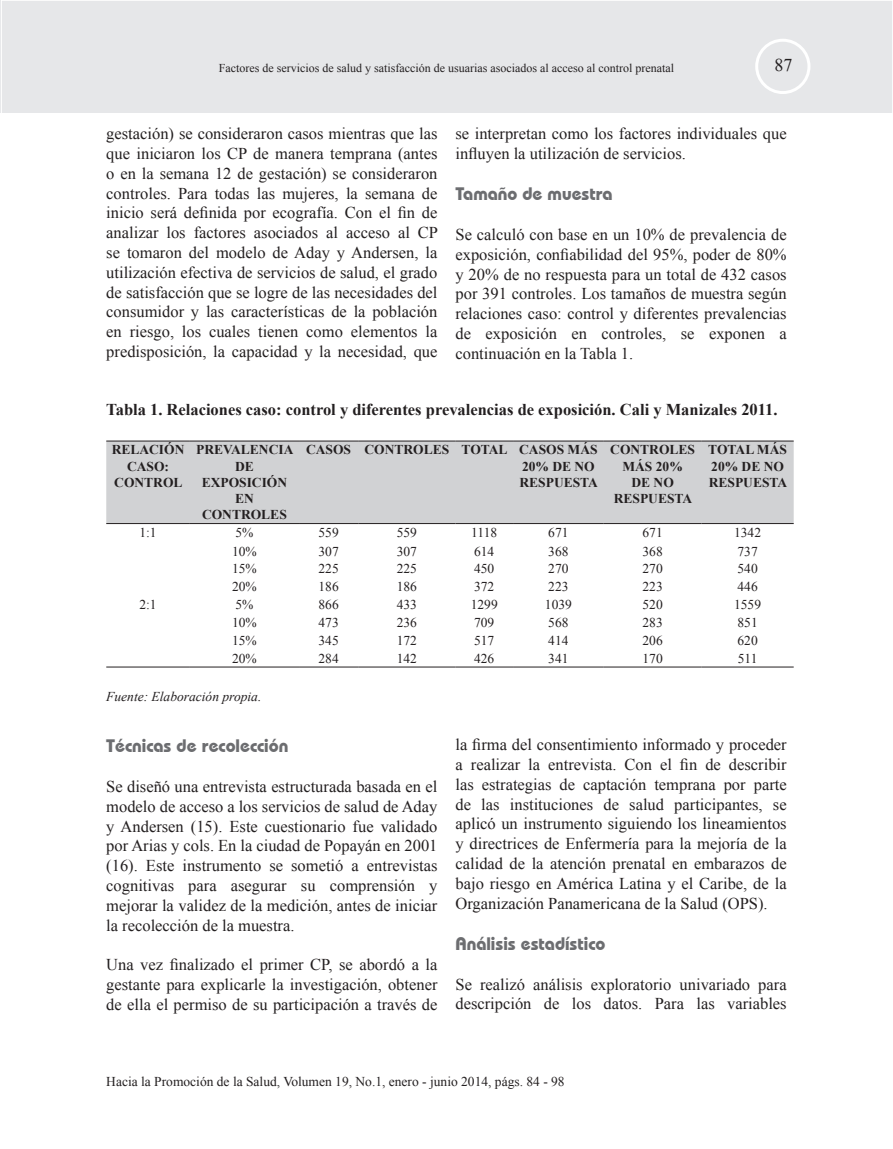
<style>
.page{position:relative;width:893px;height:1149px;background:#fff}
.page>*{position:absolute;margin:0;border:0;box-sizing:border-box;transform-origin:0 0}
.t1{font:700 18px "Bauhaus IT Cby BT";color:#6c6d70}
.t2{font:18px "Times New Roman";color:#231f20}
.t3{font:16.5px/19.8px "Times New Roman";color:#231f20;text-align:justify}
.t4{font:700 16.5px "Times New Roman";color:#231f20}
.t5{font:13.5px "Times New Roman";color:#231f20}
.t6{font:700 13.5px/16.2px "Times New Roman";color:#231f20;text-align:center}
.t7{font:italic 13.5px "Times New Roman";color:#231f20}
.t8{font:12px "Times New Roman";color:#231f20}
</style>
<div class="page">
<div style="left:0;top:0;width:893px;height:113px;background:#e6e7e9"></div>
<div style="left:755px;top:39px;width:55px;height:55px;border:3px solid #fff;border-radius:50%"></div>
<div style="left:106px;top:441px;width:688px;height:82px;background:#d1d2d4"></div>
<hr style="left:106px;top:440px;width:84px;height:1px;background:#231f20">
<hr style="left:190px;top:440px;width:109px;height:1px;background:#231f20">
<hr style="left:299px;top:440px;width:59px;height:1px;background:#231f20">
<hr style="left:358px;top:440px;width:97px;height:1px;background:#231f20">
<hr style="left:455px;top:440px;width:58px;height:1px;background:#231f20">
<hr style="left:513px;top:440px;width:91px;height:1px;background:#231f20">
<hr style="left:604px;top:440px;width:98px;height:1px;background:#231f20">
<hr style="left:702px;top:440px;width:92px;height:1px;background:#231f20">
<hr style="left:106px;top:523px;width:84px;height:1px;background:#231f20">
<hr style="left:190px;top:523px;width:109px;height:1px;background:#231f20">
<hr style="left:299px;top:523px;width:59px;height:1px;background:#231f20">
<hr style="left:358px;top:523px;width:97px;height:1px;background:#231f20">
<hr style="left:455px;top:523px;width:58px;height:1px;background:#231f20">
<hr style="left:513px;top:523px;width:91px;height:1px;background:#231f20">
<hr style="left:604px;top:523px;width:98px;height:1px;background:#231f20">
<hr style="left:702px;top:523px;width:92px;height:1px;background:#231f20">
<hr style="left:106px;top:666px;width:84px;height:1px;background:#231f20">
<hr style="left:190px;top:666px;width:109px;height:1px;background:#231f20">
<hr style="left:299px;top:666px;width:59px;height:1px;background:#231f20">
<hr style="left:358px;top:666px;width:97px;height:1px;background:#231f20">
<hr style="left:455px;top:666px;width:58px;height:1px;background:#231f20">
<hr style="left:513px;top:666px;width:91px;height:1px;background:#231f20">
<hr style="left:604px;top:666px;width:98px;height:1px;background:#231f20">
<hr style="left:702px;top:666px;width:92px;height:1px;background:#231f20">
<p class="t8" style="left:219px;top:60px;width:457px">Factores de servicios de salud y satisfacción de usuarias asociados al acceso al control prenatal</p>
<p class="t2" style="left:774px;top:53px;width:19px">87</p>
<p class="t3" style="left:106px;top:123px;width:333px">gestación) se consideraron casos mientras que las que iniciaron los CP de manera temprana (antes o en la semana 12 de gestación) se consideraron controles. Para todas las mujeres, la semana de inicio será definida por ecografía. Con el fin de analizar los factores asociados al acceso al CP se tomaron del modelo de Aday y Andersen, la utilización efectiva de servicios de salud, el grado de satisfacción que se logre de las necesidades del consumidor y las características de la población en riesgo, los cuales tienen como elementos la predisposición, la capacidad y la necesidad, que</p>
<p class="t3" style="left:455px;top:123px;width:333px">se interpretan como los factores individuales que influyen la utilización de servicios.</p>
<p class="t1" style="left:455px;top:183px;width:159px">Tamaño de muestra</p>
<p class="t3" style="left:455px;top:224px;width:333px">Se calculó con base en un 10% de prevalencia de exposición, confiabilidad del 95%, poder de 80% y 20% de no respuesta para un total de 432 casos por 391 controles. Los tamaños de muestra según relaciones caso: control y diferentes prevalencias de exposición en controles, se exponen a continuación en la Tabla 1.</p>
<p class="t4" style="left:106px;top:398px;width:673px">Tabla 1. Relaciones caso: control y diferentes prevalencias de exposición. Cali y Manizales 2011.</p>
<p class="t6" style="left:112px;top:441px;width:74px">RELACIÓN<br>CASO:<br>CONTROL</p>
<p class="t6" style="left:196px;top:441px;width:99px">PREVALENCIA<br>DE<br>EXPOSICIÓN<br>EN<br>CONTROLES</p>
<p class="t6" style="left:519px;top:441px;width:80px;text-align:left;text-indent:-213px">CASOS CONTROLES TOTAL CASOS MÁS<br>20% DE NO<br>RESPUESTA</p>
<p class="t6" style="left:610px;top:441px;width:86px">CONTROLES<br>MÁS 20%<br>DE NO<br>RESPUESTA</p>
<p class="t6" style="left:708px;top:441px;width:80px;text-align:left">TOTAL MÁS<br>20% DE NO<br>RESPUESTA</p>
<p class="t5" style="left:139px;top:523px;width:19px">1:1</p>
<p class="t5" style="left:235px;top:523px;width:19px">5%</p>
<p class="t5" style="left:318px;top:523px;width:22px">559</p>
<p class="t5" style="left:397px;top:523px;width:22px">559</p>
<p class="t5" style="left:471px;top:523px;width:28px">1118</p>
<p class="t5" style="left:548px;top:523px;width:22px">671</p>
<p class="t5" style="left:643px;top:523px;width:22px">671</p>
<p class="t5" style="left:734px;top:523px;width:28px">1342</p>
<p class="t5" style="left:232px;top:541px;width:26px">10%</p>
<p class="t5" style="left:318px;top:541px;width:22px">307</p>
<p class="t5" style="left:397px;top:541px;width:22px">307</p>
<p class="t5" style="left:474px;top:541px;width:22px">614</p>
<p class="t5" style="left:548px;top:541px;width:22px">368</p>
<p class="t5" style="left:643px;top:541px;width:22px">368</p>
<p class="t5" style="left:737px;top:541px;width:22px">737</p>
<p class="t5" style="left:232px;top:559px;width:26px">15%</p>
<p class="t5" style="left:318px;top:559px;width:22px">225</p>
<p class="t5" style="left:397px;top:559px;width:22px">225</p>
<p class="t5" style="left:474px;top:559px;width:22px">450</p>
<p class="t5" style="left:548px;top:559px;width:22px">270</p>
<p class="t5" style="left:643px;top:559px;width:22px">270</p>
<p class="t5" style="left:737px;top:559px;width:22px">540</p>
<p class="t5" style="left:232px;top:577px;width:26px">20%</p>
<p class="t5" style="left:318px;top:577px;width:22px">186</p>
<p class="t5" style="left:397px;top:577px;width:22px">186</p>
<p class="t5" style="left:474px;top:577px;width:22px">372</p>
<p class="t5" style="left:548px;top:577px;width:22px">223</p>
<p class="t5" style="left:643px;top:577px;width:22px">223</p>
<p class="t5" style="left:737px;top:577px;width:22px">446</p>
<p class="t5" style="left:139px;top:595px;width:19px">2:1</p>
<p class="t5" style="left:235px;top:595px;width:19px">5%</p>
<p class="t5" style="left:318px;top:595px;width:22px">866</p>
<p class="t5" style="left:397px;top:595px;width:22px">433</p>
<p class="t5" style="left:471px;top:595px;width:28px">1299</p>
<p class="t5" style="left:545px;top:595px;width:28px">1039</p>
<p class="t5" style="left:643px;top:595px;width:22px">520</p>
<p class="t5" style="left:734px;top:595px;width:28px">1559</p>
<p class="t5" style="left:232px;top:613px;width:26px">10%</p>
<p class="t5" style="left:318px;top:613px;width:22px">473</p>
<p class="t5" style="left:397px;top:613px;width:22px">236</p>
<p class="t5" style="left:474px;top:613px;width:22px">709</p>
<p class="t5" style="left:548px;top:613px;width:22px">568</p>
<p class="t5" style="left:643px;top:613px;width:22px">283</p>
<p class="t5" style="left:737px;top:613px;width:22px">851</p>
<p class="t5" style="left:232px;top:631px;width:26px">15%</p>
<p class="t5" style="left:318px;top:631px;width:22px">345</p>
<p class="t5" style="left:397px;top:631px;width:22px">172</p>
<p class="t5" style="left:474px;top:631px;width:22px">517</p>
<p class="t5" style="left:548px;top:631px;width:22px">414</p>
<p class="t5" style="left:643px;top:631px;width:22px">206</p>
<p class="t5" style="left:737px;top:631px;width:22px">620</p>
<p class="t5" style="left:232px;top:649px;width:26px">20%</p>
<p class="t5" style="left:318px;top:649px;width:22px">284</p>
<p class="t5" style="left:397px;top:649px;width:22px">142</p>
<p class="t5" style="left:474px;top:649px;width:22px">426</p>
<p class="t5" style="left:548px;top:649px;width:22px">341</p>
<p class="t5" style="left:643px;top:649px;width:22px">170</p>
<p class="t5" style="left:738px;top:649px;width:21px">511</p>
<p class="t7" style="left:106px;top:687px;width:157px">Fuente: Elaboración propia.</p>
<p class="t1" style="left:106px;top:734px;width:184px">Técnicas de recolección</p>
<p class="t3" style="left:106px;top:776px;width:333px">Se diseñó una entrevista estructurada basada en el modelo de acceso a los servicios de salud de Aday y Andersen (15). Este cuestionario fue validado por Arias y cols. En la ciudad de Popayán en 2001 (16). Este instrumento se sometió a entrevistas cognitivas para asegurar su comprensión y mejorar la validez de la medición, antes de iniciar la recolección de la muestra.</p>
<p class="t3" style="left:106px;top:954px;width:333px">Una vez finalizado el primer CP, se abordó a la gestante para explicarle la investigación, obtener de ella el permiso de su participación a través de</p>
<p class="t3" style="left:455px;top:734px;width:333px">la firma del consentimiento informado y proceder a realizar la entrevista. Con el fin de describir las estrategias de captación temprana por parte de las instituciones de salud participantes, se aplicó un instrumento siguiendo los lineamientos y directrices de Enfermería para la mejoría de la calidad de la atención prenatal en embarazos de bajo riesgo en América Latina y el Caribe, de la Organización Panamericana de la Salud (OPS).</p>
<p class="t1" style="left:455px;top:932px;width:151px">Análisis estadístico</p>
<p class="t3" style="left:455px;top:973px;width:333px">Se realizó análisis exploratorio univariado para descripción de los datos. Para las variables</p>
<p class="t5" style="left:106px;top:1072px;width:460px">Hacia la Promoción de la Salud, Volumen 19, No.1, enero - junio 2014, págs. 84 - 98</p>
</div>
